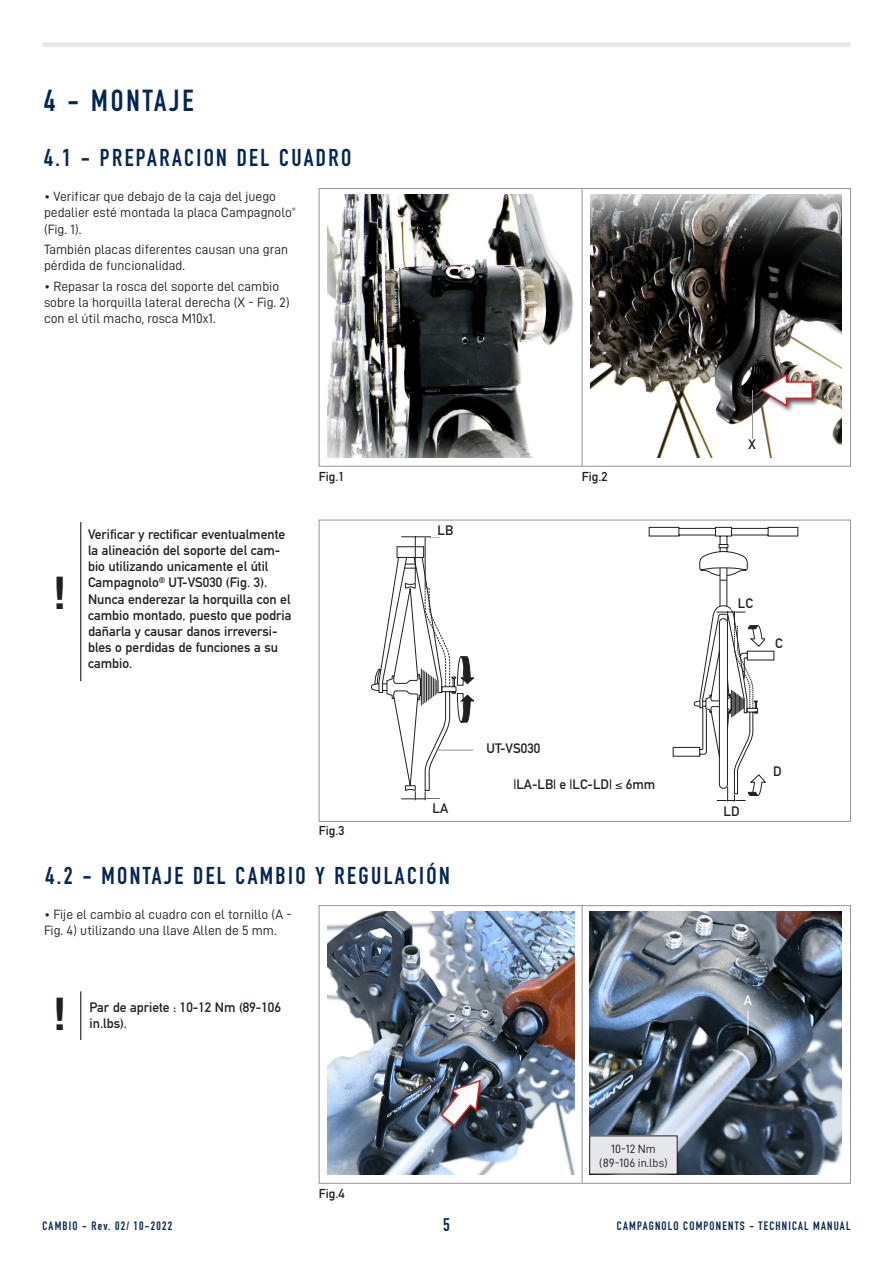
<style>
.page{position:relative;width:893px;height:1263px;background:#fff}
.page>*{position:absolute;margin:0;border:0;box-sizing:border-box;transform-origin:0 0}
.t1{font:700 condensed 45px "Helvetica Neue";color:#231f20}
.Normale{font:700 30px "DIN Condensed";letter-spacing:.1em;color:#022656}
.Normale-2{font:700 24px "DIN Condensed";letter-spacing:.1em;color:#022656}
.t2{font:700 18px "DIN Condensed";color:#022656}
.Normale-3{font:700 13.5px/16.2px "DIN Alternate";color:#231f20}
.Normale-4{font:13.5px/16.2px "D DIN";color:#231f20}
.t3{font:700 13.5px "DIN Alternate";color:#fff}
.t4{font:700 12.75px "DIN Alternate";color:#231f20}
.t5{font:700 12px "DIN Condensed";letter-spacing:.1em;color:#022656}
.t6{font:12px "D DIN";color:#231f20}
.t7{font:8.7px "Arial";color:#231f20}
.t8{font:8.55px "Arial";color:#231f20}
.t9{font:6.45px "Arial";color:#231f20}
</style>
<div class="page">
<div style="left:43px;top:42px;width:808px;height:5px;background:#e6e7e9"></div>
<div style="left:319px;top:188px;width:532px;height:278px;border:1px solid #939598"></div>
<hr style="left:582px;top:189px;width:1px;height:277px;background:#939598">
<img style="left:327px;top:195px;width:246px;height:262px">
<img style="left:590px;top:195px;width:252px;height:262px">
<hr style="left:752px;top:390px;width:1px;height:49px;background:#939598">
<div style="left:759px;top:372px;width:61px;height:42px;background:#231f20;opacity:.75"></div>
<svg style="left:759px;top:372px;width:55px;height:36px"></svg>
<div style="left:319px;top:520px;width:532px;height:301px;border:1px solid #939598"></div>
<svg style="left:401px;top:536px;width:39px;height:2px"></svg>
<hr style="left:425px;top:536px;width:1px;height:51px;background:#231f20">
<hr style="left:415px;top:536px;width:1px;height:47px;background:#231f20">
<svg style="left:371px;top:546px;width:103px;height:254px"></svg>
<svg style="left:649px;top:527px;width:149px;height:274px"></svg>
<div style="left:432px;top:522px;width:27px;height:15px;background:#fff"></div>
<div style="left:427px;top:799px;width:27px;height:17px;background:#fff"></div>
<div style="left:732px;top:595px;width:27px;height:15px;background:#fff"></div>
<div style="left:765px;top:635px;width:28px;height:15px;background:#fff"></div>
<div style="left:764px;top:763px;width:27px;height:15px;background:#fff"></div>
<div style="left:468px;top:736px;width:91px;height:24px;background:#fff"></div>
<hr style="left:436px;top:750px;width:37px;height:1px;background:#939598">
<div style="left:471px;top:771px;width:227px;height:25px;background:#fff"></div>
<hr style="left:80px;top:522px;width:1px;height:159px;background:#231f20">
<hr style="left:80px;top:991px;width:1px;height:49px;background:#231f20">
<div style="left:319px;top:905px;width:532px;height:278px;border:1px solid #939598"></div>
<img style="left:327px;top:912px;width:247px;height:262px">
<hr style="left:582px;top:906px;width:1px;height:277px;background:#939598">
<img style="left:589px;top:912px;width:252px;height:262px">
<div style="left:440px;top:1079px;width:48px;height:54px;background:#231f20;opacity:.75"></div>
<svg style="left:439px;top:1078px;width:43px;height:49px"></svg>
<div style="left:590px;top:1136px;width:87px;height:38px;background:#e6e7e9"></div>
<svg style="left:748px;top:1010px;width:1px;height:25px"></svg>
<p class="Normale" style="left:44px;top:81px;width:151px">4 - MONTAJE</p>
<p class="Normale-2" style="left:44px;top:141px;width:309px">4.1 - PREPARACION DEL CUADRO</p>
<p class="Normale-4" style="left:44px;top:188px;width:254px">• Verificar que debajo de la caja del juego pedalier esté montada la placa Campagnolo<sup>® </sup>(Fig. 1).</p>
<p class="Normale-4" style="left:44px;top:241px;width:246px">También placas diferentes causan una gran pérdida de funcionalidad.</p>
<p class="Normale-4" style="left:44px;top:278px;width:247px">• Repasar la rosca del soporte del cambio sobre la horquilla lateral derecha (X - Fig. 2) con el útil macho, rosca M10x1.</p>
<p class="t1" style="left:53px;top:556px;width:15px">!</p>
<p class="Normale-3" style="left:88px;top:525px;width:199px">Verificar y rectificar eventualmente la alineación del soporte del cam&shy;bio utilizando unicamente el útil Campagnolo<sup>®</sup> UT-VS030 (Fig. 3).</p>
<p class="Normale-3" style="left:88px;top:590px;width:205px">Nunca enderezar la horquilla con el cambio montado, puesto que podria dañarla y causar danos irreversi&shy;bles o perdidas de funciones a su cambio.</p>
<p class="t4" style="left:319px;top:466px;width:27px">Fig.1</p>
<p class="t4" style="left:582px;top:466px;width:27px">Fig.2</p>
<p class="Normale-3" style="left:438px;top:521px;width:17px">LB</p>
<p class="t8" style="left:435px;top:527px;width:12px">LB</p>
<p class="t4" style="left:319px;top:820px;width:27px">Fig.3</p>
<p class="t7" style="left:428px;top:798px;width:12px">LA</p>
<p class="Normale-3" style="left:433px;top:799px;width:17px">LA</p>
<p class="Normale-3" style="left:487px;top:739px;width:55px">UT-VS030</p>
<p class="Normale-3" style="left:513px;top:775px;width:144px">|LA-LB| e |LC-LD| ≤ 6mm</p>
<p class="Normale-2" style="left:46px;top:859px;width:406px">4.2 - MONTAJE DEL CAMBIO Y REGULACIÓN</p>
<p class="Normale-4" style="left:44px;top:905px;width:249px">• Fije el cambio al cuadro con el tornillo (A -<br>Fig. 4) utilizando una llave Allen de 5 mm.</p>
<p class="t1" style="left:53px;top:977px;width:15px">!</p>
<p class="Normale-3" style="left:90px;top:998px;width:193px">Par de apriete : 10-12 Nm (89-106 in.lbs).</p>
<p class="t4" style="left:319px;top:1183px;width:27px">Fig.4</p>
<p class="t6" style="left:611px;top:1142px;width:46px">10-12 Nm</p>
<p class="t6" style="left:599px;top:1156px;width:70px">(89-106 in.lbs)</p>
<p class="Normale-3" style="left:748px;top:435px;width:9px">X</p>
<p class="Normale-3" style="left:738px;top:594px;width:17px">LC</p>
<p class="t9" style="left:731px;top:602px;width:10px">LC</p>
<p class="Normale-3" style="left:775px;top:634px;width:9px">C</p>
<p class="t9" style="left:727px;top:802px;width:10px">LD</p>
<p class="Normale-3" style="left:723px;top:802px;width:18px">LD</p>
<p class="Normale-3" style="left:773px;top:762px;width:10px">D</p>
<p class="t3" style="left:744px;top:990px;width:10px">A</p>
<p class="t5" style="left:43px;top:1217px;width:131px">CAMBIO - Rev. 02/ 10-2022</p>
<p class="t2" style="left:443px;top:1213px;width:8px">5</p>
<p class="t5" style="left:617px;top:1217px;width:235px">CAMPAGNOLO COMPONENTS - TECHNICAL MANUAL</p>
</div>
